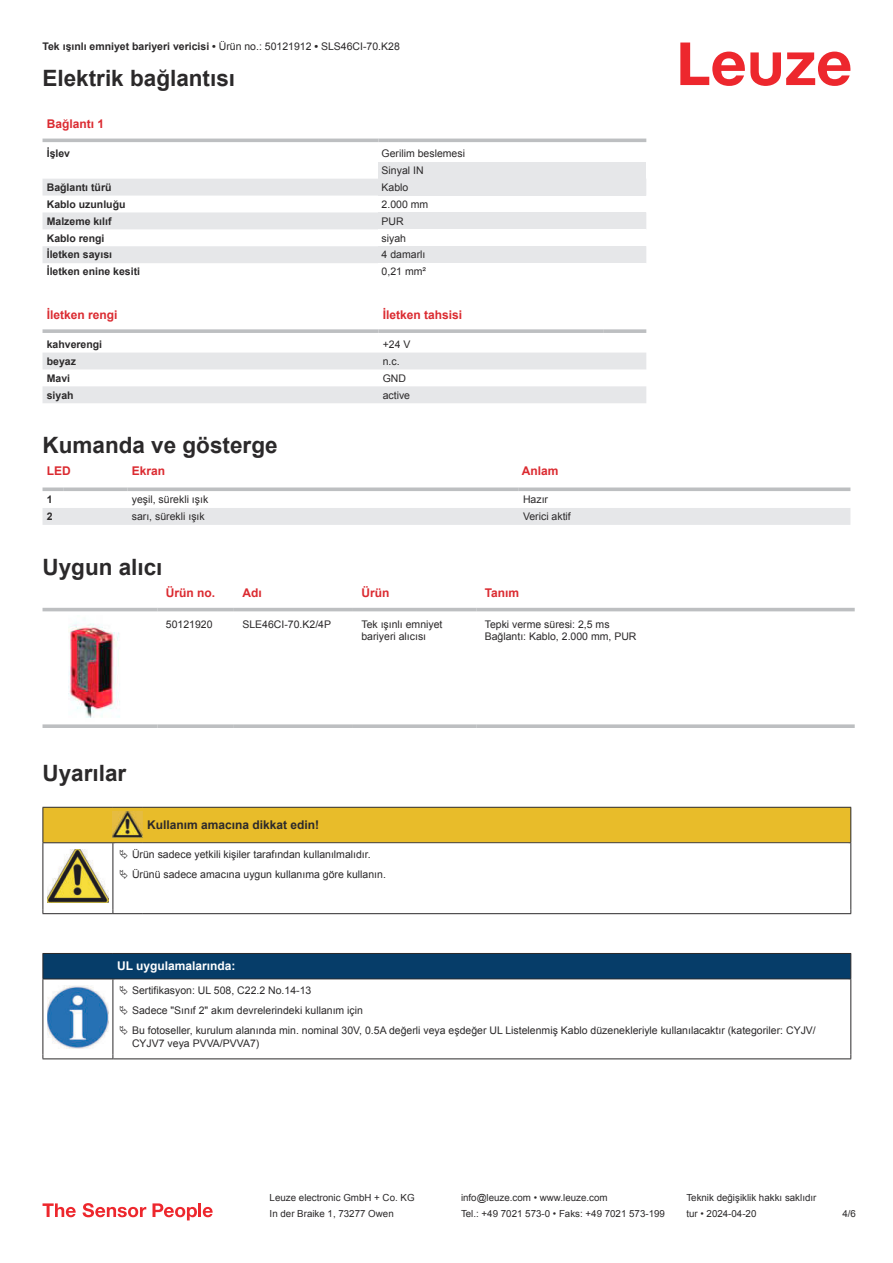
<style>
.page{position:relative;width:893px;height:1263px;background:#fff}
.page>*{position:absolute;margin:0;border:0;box-sizing:border-box;transform-origin:0 0}
.t1{font:700 22.5px "Arial";color:#2b292a}
.t2{font:700 12px "Arial";color:#db2a30}
.t3{font:700 12px "Arial";color:#2b292a}
.t4{font:700 12px "Arial";color:#fff}
.t5{font:10.5px/20.2px "Arial";color:#2b292a}
.t6{font:700 10.5px "Arial";color:#2b292a}
.t7{font:9.75px "Arial";color:#2b292a}
.s1{font-weight:400}
</style>
<div class="page">
<svg style="left:680px;top:43px;width:170px;height:43px"></svg>
<svg style="left:43px;top:138px;width:603px;height:1px"></svg>
<svg style="left:43px;top:179px;width:335px;height:84px;fill:#e6e7e9"></svg>
<hr style="left:43px;top:139px;width:335px;height:3px;background:#bdbfc1">
<hr style="left:378px;top:139px;width:268px;height:3px;background:#bdbfc1">
<div style="left:378px;top:162px;width:268px;height:17px;background:#e6e7e9"></div>
<div style="left:378px;top:179px;width:268px;height:17px;background:#e6e7e9"></div>
<div style="left:378px;top:212px;width:268px;height:17px;background:#e6e7e9"></div>
<div style="left:378px;top:246px;width:268px;height:17px;background:#e6e7e9"></div>
<svg style="left:43px;top:352px;width:603px;height:1px"></svg>
<svg style="left:43px;top:353px;width:603px;height:50px"></svg>
<svg style="left:43px;top:329px;width:335px;height:4px"></svg>
<svg style="left:378px;top:329px;width:226px;height:4px"></svg>
<svg style="left:604px;top:329px;width:42px;height:4px"></svg>
<div style="left:43px;top:508px;width:807px;height:17px;background:#e6e7e9"></div>
<svg style="left:43px;top:487px;width:21px;height:4px"></svg>
<svg style="left:64px;top:487px;width:64px;height:4px"></svg>
<svg style="left:128px;top:487px;width:391px;height:4px;background:#c5c7c8"></svg>
<svg style="left:519px;top:487px;width:331px;height:4px"></svg>
<svg style="left:43px;top:607px;width:812px;height:5px;fill:#eeefef"></svg>
<hr style="left:43px;top:608px;width:114px;height:3px;background:#bdbfc1">
<hr style="left:157px;top:608px;width:77px;height:3px;background:#bdbfc1">
<hr style="left:234px;top:608px;width:119px;height:3px;background:#bdbfc1">
<hr style="left:353px;top:608px;width:123px;height:3px;background:#bdbfc1">
<hr style="left:476px;top:608px;width:379px;height:3px;background:#bdbfc1">
<svg style="left:43px;top:724px;width:114px;height:4px"></svg>
<svg style="left:157px;top:724px;width:77px;height:4px"></svg>
<svg style="left:234px;top:724px;width:119px;height:4px"></svg>
<svg style="left:353px;top:724px;width:123px;height:4px"></svg>
<svg style="left:476px;top:724px;width:379px;height:4px;background:#c3c5c7"></svg>
<img style="left:68px;top:622px;width:52px;height:96px">
<svg style="left:43px;top:1203px;width:33px;height:14px"></svg>
<svg style="left:83px;top:1203px;width:63px;height:14px"></svg>
<svg style="left:153px;top:1203px;width:44px;height:17px"></svg>
<hr style="left:198px;top:1203px;width:3px;height:14px;background:#ed272d">
<svg style="left:203px;top:1207px;width:10px;height:10px"></svg>
<hr style="left:43px;top:843px;width:1px;height:66px;background:#2b292a">
<hr style="left:113px;top:843px;width:1px;height:66px;background:#2b292a">
<hr style="left:850px;top:843px;width:1px;height:66px;background:#2b292a">
<hr style="left:43px;top:913px;width:70px;height:1px;background:#2b292a">
<hr style="left:113px;top:913px;width:30px;height:1px;background:#2b292a">
<hr style="left:143px;top:913px;width:708px;height:1px;background:#2b292a">
<img style="left:47px;top:884px;width:61px;height:19px">
<svg style="left:44px;top:979px;width:806px;height:79px"></svg>
<div style="left:43px;top:953px;width:808px;height:26px;background:#063d69"></div>
<hr style="left:113px;top:978px;width:738px;height:1px;background:#2b292a">
<hr style="left:43px;top:979px;width:1px;height:75px;background:#2b292a">
<hr style="left:113px;top:979px;width:1px;height:75px;background:#2b292a">
<hr style="left:850px;top:979px;width:1px;height:75px;background:#2b292a">
<hr style="left:43px;top:1058px;width:70px;height:1px;background:#2b292a">
<hr style="left:113px;top:1058px;width:738px;height:1px;background:#2b292a">
<img style="left:47px;top:985px;width:61px;height:63px">
<svg style="left:115px;top:980px;width:734px;height:73px"></svg>
<svg style="left:43px;top:807px;width:808px;height:77px"></svg>
<svg style="left:120px;top:985px;width:8px;height:10px"></svg>
<svg style="left:120px;top:1006px;width:8px;height:9px"></svg>
<svg style="left:120px;top:1026px;width:8px;height:9px"></svg>
<p class="t6" style="left:43px;top:39px;width:359px">Tek ışınlı emniyet bariyeri vericisi • <span class="s1">Ürün no.: 50121912</span> • <span class="s1">SLS46CI-70.K28</span></p>
<h1 class="t1" style="left:43px;top:63px;width:194px">Elektrik bağlantısı</h1>
<p class="t2" style="left:47px;top:115px;width:59px">Bağlantı 1</p>
<p class="t6" style="left:47px;top:146px;width:25px">İşlev</p>
<p class="t5" style="left:382px;top:145px;width:85px;line-height:17px">Gerilim beslemesi<br>Sinyal IN</p>
<p class="t6" style="left:47px;top:180px;width:66px">Bağlantı türü</p>
<p class="t5" style="left:382px;top:178px;width:28px">Kablo</p>
<p class="t6" style="left:47px;top:197px;width:80px">Kablo uzunluğu</p>
<p class="t5" style="left:382px;top:194px;width:48px">2.000 mm</p>
<p class="t6" style="left:47px;top:214px;width:66px">Malzeme kılıf</p>
<p class="t5" style="left:382px;top:211px;width:24px">PUR</p>
<p class="t6" style="left:47px;top:230px;width:59px">Kablo rengi</p>
<p class="t5" style="left:382px;top:228px;width:26px">siyah</p>
<p class="t6" style="left:47px;top:247px;width:67px">İletken sayısı</p>
<p class="t5" style="left:382px;top:245px;width:45px">4 damarlı</p>
<p class="t6" style="left:47px;top:264px;width:95px">İletken enine kesiti</p>
<p class="t5" style="left:382px;top:261px;width:46px">0,21 mm²</p>
<p class="t2" style="left:47px;top:306px;width:72px">İletken rengi</p>
<p class="t2" style="left:383px;top:306px;width:81px">İletken tahsisi</p>
<p class="t6" style="left:47px;top:337px;width:57px">kahverengi</p>
<p class="t5" style="left:383px;top:334px;width:29px">+24 V</p>
<p class="t6" style="left:47px;top:354px;width:31px">beyaz</p>
<p class="t5" style="left:383px;top:351px;width:18px">n.c.</p>
<p class="t6" style="left:47px;top:374px;width:25px">Mavi</p>
<p class="t5" style="left:383px;top:368px;width:25px">GND</p>
<p class="t6" style="left:47px;top:391px;width:28px">siyah</p>
<p class="t5" style="left:383px;top:385px;width:29px">active</p>
<h1 class="t1" style="left:43px;top:430px;width:237px">Kumanda ve gösterge</h1>
<p class="t2" style="left:47px;top:463px;width:25px">LED</p>
<p class="t2" style="left:132px;top:467px;width:35px">Ekran</p>
<p class="t2" style="left:522px;top:463px;width:38px">Anlam</p>
<p class="t6" style="left:47px;top:492px;width:7px">1</p>
<p class="t5" style="left:132px;top:489px;width:78px">yeşil, sürekli ışık</p>
<p class="t5" style="left:523px;top:489px;width:27px">Hazır</p>
<p class="t6" style="left:47px;top:509px;width:7px">2</p>
<p class="t5" style="left:132px;top:506px;width:74px">sarı, sürekli ışık</p>
<p class="t5" style="left:523px;top:506px;width:49px">Verici aktif</p>
<h1 class="t1" style="left:43px;top:551px;width:122px">Uygun alıcı</h1>
<p class="t2" style="left:166px;top:584px;width:51px">Ürün no.</p>
<p class="t2" style="left:242px;top:584px;width:21px">Adı</p>
<p class="t2" style="left:361px;top:584px;width:29px">Ürün</p>
<p class="t2" style="left:485px;top:584px;width:36px">Tanım</p>
<p class="t5" style="left:166px;top:615px;width:48px">50121920</p>
<p class="t5" style="left:242px;top:615px;width:90px">SLE46CI-70.K2/4P</p>
<p class="t5" style="left:361px;top:618px;width:83px;line-height:12.6px">Tek ışınlı emniyet bariyeri alıcısı</p>
<p class="t5" style="left:485px;top:618px;width:153px;line-height:12.6px">Tepki verme süresi: 2,5 ms<br>Bağlantı: Kablo, 2.000 mm, PUR</p>
<h1 class="t1" style="left:43px;top:757px;width:85px">Uyarılar</h1>
<p class="t3" style="left:147px;top:816px;width:174px">Kullanım amacına dikkat edin!</p>
<p class="t5" style="left:132px;top:844px;width:255px">Ürün sadece yetkili kişiler tarafından kullanılmalıdır.<br>Ürünü sadece amacına uygun kullanıma göre kullanın.</p>
<p class="t4" style="left:117px;top:958px;width:120px">UL uygulamalarında:</p>
<p class="t5" style="left:132px;top:980px;width:685px">Sertifikasyon: UL 508, C22.2 No.14-13<br>Sadece "Sınıf 2" akım devrelerindeki kullanım için<br>Bu fotoseller, kurulum alanında min. nominal 30V, 0.5A değerli veya eşdeğer UL Listelenmiş Kablo düzenekleriyle kullanılacaktır (kategoriler: CYJV/</p>
<p class="t5" style="left:132px;top:1033px;width:129px">CYJV7 veya PVVA/PVVA7)</p>
<p class="t7" style="left:270px;top:1191px;width:146px">Leuze electronic GmbH + Co. KG</p>
<p class="t7" style="left:461px;top:1191px;width:148px">info@leuze.com • www.leuze.com</p>
<p class="t7" style="left:686px;top:1191px;width:132px">Teknik değişiklik hakkı saklıdır</p>
<p class="t7" style="left:270px;top:1207px;width:126px">In der Braike 1, 73277 Owen</p>
<p class="t7" style="left:461px;top:1207px;width:205px">Tel.: +49 7021 573-0 • Faks: +49 7021 573-199</p>
<p class="t7" style="left:686px;top:1207px;width:72px">tur • 2024-04-20</p>
<p class="t7" style="left:842px;top:1210px;width:15px">4 /6</p>
</div>
